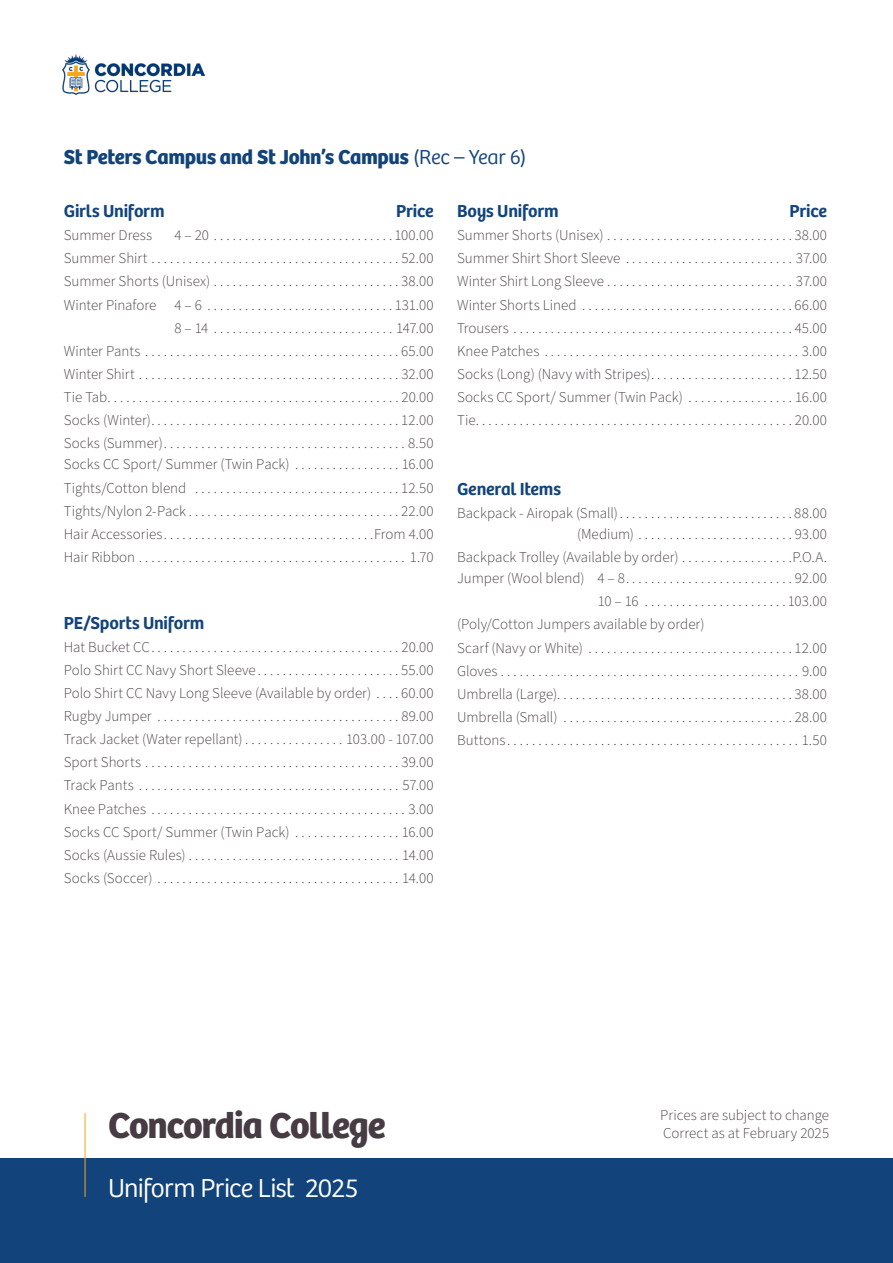
<style>
.page{position:relative;width:893px;height:1263px;background:#fff}
.page>*{position:absolute;margin:0;border:0;box-sizing:border-box;transform-origin:0 0}
.t1{font:700 37.5px "Bree";letter-spacing:-.03em;color:#483c44}
.t2{font:300 27px "Bree";letter-spacing:-.03em;color:#fff}
.t3{font:700 21px "Bree";letter-spacing:-.015em;color:#12447b}
.t4{font:600 18px "Bree";letter-spacing:-.01em;color:#12447b}
.Body{font:300 15px/21px "Source Sans Pro";color:#483c44}
.s1{font-weight:300}
</style>
<div class="page">
<div style="left:0;top:1158px;width:893px;height:105px;background:#12447b"></div>
<hr style="left:85px;top:1113px;width:1px;height:84px;background:#f9a51b">
<img style="left:62px;top:55px;width:142px;height:40px">
<h1 class="t3" style="left:64px;top:144px;width:464px">St Peters Campus and St John’s Campus <span class="s1">(Rec – Year 6)</span></h1>
<h2 class="t4" style="left:64px;top:197px;width:102px">Girls Uniform</h2>
<h2 class="t4" style="left:396px;top:197px;width:39px">Price</h2>
<p class="Body" style="left:64px;top:225px;width:90px">Summer Dress</p>
<p class="Body" style="left:174px;top:225px;width:261px">4 – 20 . . . . . . . . . . . . . . . . . . . . . . . . . . . . 100.00</p>
<p class="Body" style="left:64px;top:248px;width:371px">Summer Shirt . . . . . . . . . . . . . . . . . . . . . . . . . . . . . . . . . . . . . . . . 52.00</p>
<p class="Body" style="left:64px;top:271px;width:371px">Summer Shorts (Unisex) . . . . . . . . . . . . . . . . . . . . . . . . . . . . . 38.00</p>
<p class="Body" style="left:64px;top:295px;width:371px">Winter Pinafore 4 – 6 . . . . . . . . . . . . . . . . . . . . . . . . . . . . . 131.00</p>
<p class="Body" style="left:174px;top:318px;width:261px">8 – 14 . . . . . . . . . . . . . . . . . . . . . . . . . . . . . 147. 00</p>
<p class="Body" style="left:64px;top:341px;width:371px">Winter Pants . . . . . . . . . . . . . . . . . . . . . . . . . . . . . . . . . . . . . . . . 65.00</p>
<p class="Body" style="left:64px;top:364px;width:371px">Winter Shirt . . . . . . . . . . . . . . . . . . . . . . . . . . . . . . . . . . . . . . . . . 32.00</p>
<p class="Body" style="left:64px;top:387px;width:371px">Tie Tab . . . . . . . . . . . . . . . . . . . . . . . . . . . . . . . . . . . . . . . . . . . . . . . 20.00</p>
<p class="Body" style="left:64px;top:410px;width:371px">Socks (Winter) . . . . . . . . . . . . . . . . . . . . . . . . . . . . . . . . . . . . . . . 12.00</p>
<p class="Body" style="left:64px;top:433px;width:371px">Socks (Summer) . . . . . . . . . . . . . . . . . . . . . . . . . . . . . . . . . . . . . . . 8.50<br>Socks CC Sport/ Summer (Twin Pack) . . . . . . . . . . . . . . . . . 16.00</p>
<p class="Body" style="left:64px;top:477px;width:371px">Tights/Cotton blend . . . . . . . . . . . . . . . . . . . . . . . . . . . . . . . . 12.50</p>
<p class="Body" style="left:64px;top:501px;width:371px">Tights/Nylon 2-Pack . . . . . . . . . . . . . . . . . . . . . . . . . . . . . . . . . 22.00</p>
<p class="Body" style="left:64px;top:524px;width:371px">Hair Accessories . . . . . . . . . . . . . . . . . . . . . . . . . . . . . . . . . From 4.00</p>
<p class="Body" style="left:64px;top:547px;width:371px">Hair Ribbon . . . . . . . . . . . . . . . . . . . . . . . . . . . . . . . . . . . . . . . . . . . 1.70</p>
<h2 class="t4" style="left:64px;top:609px;width:142px">PE/Sports Uniform</h2>
<p class="Body" style="left:64px;top:637px;width:371px">Hat Bucket CC . . . . . . . . . . . . . . . . . . . . . . . . . . . . . . . . . . . . . . . . 20.00</p>
<p class="Body" style="left:64px;top:660px;width:371px">Polo Shirt CC Navy Short Sleeve . . . . . . . . . . . . . . . . . . . . . . 55.00</p>
<p class="Body" style="left:64px;top:683px;width:371px">Polo Shirt CC Navy Long Sleeve (Available by order) . . . 60.00</p>
<p class="Body" style="left:64px;top:706px;width:371px">Rugby Jumper . . . . . . . . . . . . . . . . . . . . . . . . . . . . . . . . . . . . . . . 89.00</p>
<p class="Body" style="left:64px;top:729px;width:371px">Track Jacket (Water repellant) . . . . . . . . . . . . . . . . 103.00 - 107.00</p>
<p class="Body" style="left:64px;top:752px;width:371px">Sport Shorts . . . . . . . . . . . . . . . . . . . . . . . . . . . . . . . . . . . . . . . . . 39.00</p>
<p class="Body" style="left:64px;top:775px;width:371px">Track Pants . . . . . . . . . . . . . . . . . . . . . . . . . . . . . . . . . . . . . . . . . . 57.00</p>
<p class="Body" style="left:64px;top:798px;width:371px">Knee Patches . . . . . . . . . . . . . . . . . . . . . . . . . . . . . . . . . . . . . . . . . 3.00</p>
<p class="Body" style="left:64px;top:822px;width:371px">Socks CC Sport/ Summer (Twin Pack) . . . . . . . . . . . . . . . . . 16.00</p>
<p class="Body" style="left:64px;top:845px;width:371px">Socks (Aussie Rules) . . . . . . . . . . . . . . . . . . . . . . . . . . . . . . . . . . 14.00</p>
<p class="Body" style="left:64px;top:868px;width:371px">Socks (Soccer) . . . . . . . . . . . . . . . . . . . . . . . . . . . . . . . . . . . . . . . 14.00</p>
<h2 class="t4" style="left:457px;top:197px;width:103px">Boys Uniform</h2>
<h2 class="t4" style="left:789px;top:197px;width:39px">Price</h2>
<p class="Body" style="left:457px;top:225px;width:371px">Summer Shorts (Unisex) . . . . . . . . . . . . . . . . . . . . . . . . . . . . . 38.00</p>
<p class="Body" style="left:457px;top:248px;width:371px">Summer Shirt Short Sleeve . . . . . . . . . . . . . . . . . . . . . . . . . . . 37.00</p>
<p class="Body" style="left:457px;top:271px;width:371px">Winter Shirt Long Sleeve . . . . . . . . . . . . . . . . . . . . . . . . . . . . . . 37.00</p>
<p class="Body" style="left:457px;top:295px;width:371px">Winter Shorts Lined . . . . . . . . . . . . . . . . . . . . . . . . . . . . . . . . . 66.00</p>
<p class="Body" style="left:457px;top:318px;width:371px">Trousers . . . . . . . . . . . . . . . . . . . . . . . . . . . . . . . . . . . . . . . . . . . . . 45.00</p>
<p class="Body" style="left:457px;top:341px;width:371px">Knee Patches . . . . . . . . . . . . . . . . . . . . . . . . . . . . . . . . . . . . . . . . . 3.00</p>
<p class="Body" style="left:457px;top:364px;width:371px">Socks (Long) (Navy with Stripes) . . . . . . . . . . . . . . . . . . . . . . 12.50</p>
<p class="Body" style="left:457px;top:387px;width:371px">Socks CC Sport/ Summer (Twin Pack) . . . . . . . . . . . . . . . . . 16.00</p>
<p class="Body" style="left:457px;top:410px;width:371px">Tie . . . . . . . . . . . . . . . . . . . . . . . . . . . . . . . . . . . . . . . . . . . . . . . . . . . 20.00</p>
<h2 class="t4" style="left:457px;top:475px;width:105px">General Items</h2>
<p class="Body" style="left:457px;top:503px;width:371px;text-align:right">Backpack - Airopak (Small) . . . . . . . . . . . . . . . . . . . . . . . . . . . 88.00 (Medium) . . . . . . . . . . . . . . . . . . . . . . . . 93.00</p>
<p class="Body" style="left:457px;top:547px;width:371px">Backpack Trolley (Available by order) . . . . . . . . . . . . . . . . . P.O.A.<br>Jumper (Wool blend) 4 – 8 . . . . . . . . . . . . . . . . . . . . . . . . . . 92.00</p>
<p class="Body" style="left:598px;top:591px;width:231px">10 – 16 . . . . . . . . . . . . . . . . . . . . . . 103.00</p>
<p class="Body" style="left:457px;top:614px;width:249px">(Poly/Cotton Jumpers available by order)</p>
<p class="Body" style="left:457px;top:637px;width:371px">Scarf (Navy or White) . . . . . . . . . . . . . . . . . . . . . . . . . . . . . . . . 12.00</p>
<p class="Body" style="left:457px;top:661px;width:371px">Gloves . . . . . . . . . . . . . . . . . . . . . . . . . . . . . . . . . . . . . . . . . . . . . . . . 9.00</p>
<p class="Body" style="left:457px;top:684px;width:371px">Umbrella (Large) . . . . . . . . . . . . . . . . . . . . . . . . . . . . . . . . . . . . . 38.00</p>
<p class="Body" style="left:457px;top:707px;width:371px">Umbrella (Small) . . . . . . . . . . . . . . . . . . . . . . . . . . . . . . . . . . . . 28.00</p>
<p class="Body" style="left:457px;top:730px;width:371px">Buttons . . . . . . . . . . . . . . . . . . . . . . . . . . . . . . . . . . . . . . . . . . . . . . . 1.50</p>
<h1 class="t1" style="left:108px;top:1103px;width:279px">Concordia College</h1>
<h2 class="t2" style="left:108px;top:1172px;width:252px">Uniform Price List 2025</h2>
<p class="Body" style="left:660px;top:1107px;width:170px;line-height:18px">Prices are subject to change<br>Correct as at February 2025</p>
</div>
